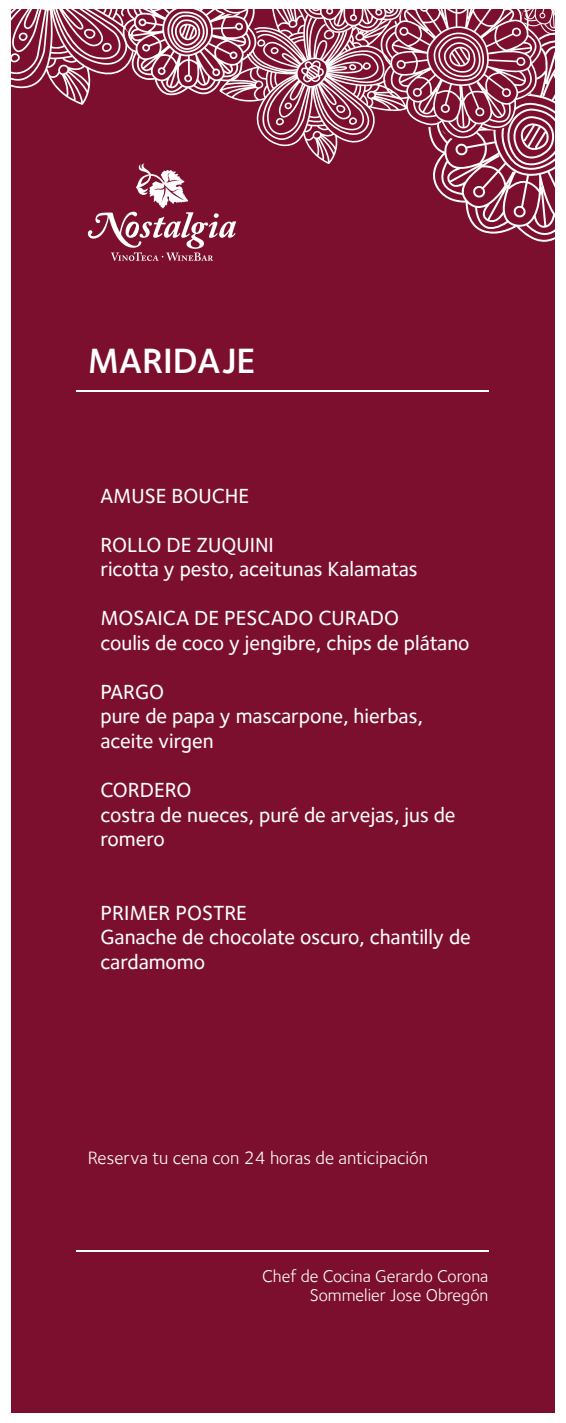
<style>
.page{position:relative;width:566px;height:1423px;background:#fff}
.page>*{position:absolute;margin:0;border:0;box-sizing:border-box;transform-origin:0 0}
.t1{font:600 36.05px "Foundry Sterling";color:#fff}
.t2{font:500 21px/24.5px "Foundry Sterling";color:#fff}
.t3{font:18.38px "Foundry Sterling";color:#fff}
.t4{font:17.5px/19.2px "Foundry Sterling";color:#fff;text-align:right}
</style>
<div class="page">
<div style="left:11px;top:10px;width:543px;height:1402px;background:#7d0f2e"></div>
<hr style="left:77px;top:390px;width:412px;height:2px;background:#fff">
<hr style="left:77px;top:1250px;width:412px;height:1px;background:#fff">
<svg style="left:11px;top:10px;width:544px;height:251px"></svg>
<h1 class="t1" style="left:88px;top:339px;width:169px">MARIDAJE</h1>
<p class="t2" style="left:100px;top:483px;width:150px">AMUSE BOUCHE</p>
<p class="t2" style="left:100px;top:532px;width:318px">ROLLO DE ZUQUINI<br>ricotta y pesto, aceitunas Kalamatas</p>
<p class="t2" style="left:100px;top:605px;width:370px">MOSAICA DE PESCADO CURADO<br>coulis de coco y jengibre, chips de plátano</p>
<p class="t2" style="left:100px;top:679px;width:324px">PARGO<br>pure de papa y mascarpone, hierbas, aceite virgen</p>
<p class="t2" style="left:100px;top:777px;width:356px">CORDERO<br>costra de nueces, puré de arvejas, jus de romero</p>
<p class="t2" style="left:100px;top:900px;width:371px">PRIMER POSTRE<br>Ganache de chocolate oscuro, chantilly de cardamomo</p>
<p class="t3" style="left:88px;top:1146px;width:341px">Reserva tu cena con 24 horas de anticipación</p>
<p class="t4" style="left:262px;top:1265px;width:227px">Chef de Cocina Gerardo Corona<br>Sommelier Jose Obregón</p>
</div>
